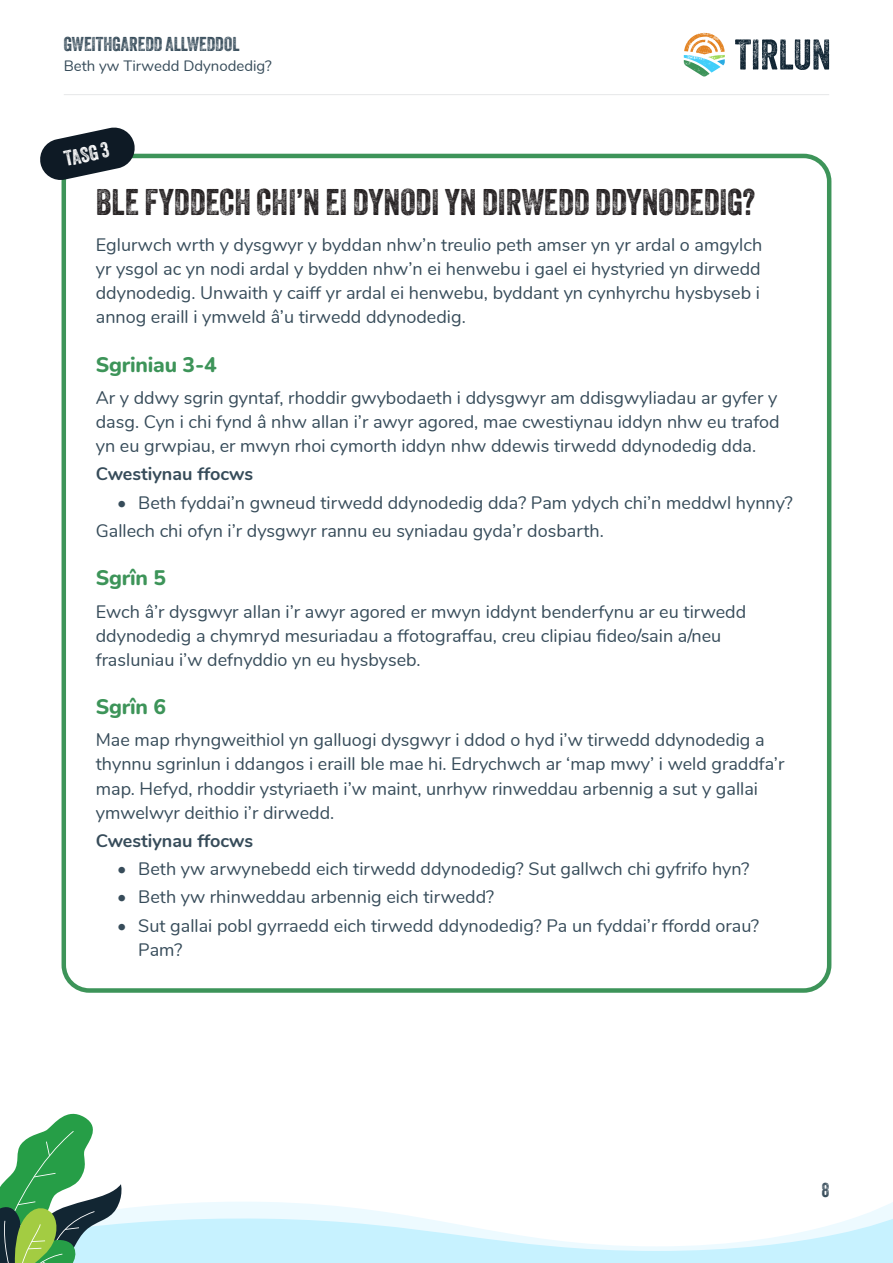
<style>
.page{position:relative;width:893px;height:1263px;background:#fff}
.page>*{position:absolute;margin:0;border:0;box-sizing:border-box;transform-origin:0 0}
.Page_sub_heading{font:36px "Veneer Two";color:#231f20}
.Page_section_heading{font:800 21px "Nunito";letter-spacing:-.01em;color:#3d9459}
.Key_activity_heading{font:21px "Veneer Two";color:#fff}
.t1{font:19.5px "Veneer Two";color:#374c5a}
.Body_text{font:18px/24px "Nunito";color:#374c5a}
.Body_text-2{font:700 18px "Nunito";color:#374c5a}
.t2{font:15px "Nunito";color:#374c5a}
</style>
<div class="page">
<svg style="left:735px;top:39px;width:94px;height:31px"></svg>
<svg style="left:684px;top:33px;width:41px;height:44px"></svg>
<hr style="left:64px;top:94px;width:765px;height:1px;background:#e6e7e9">
<svg style="left:0;top:1113px;width:893px;height:150px"></svg>
<div style="left:62px;top:154px;width:769px;height:839px;border:4px solid #3d9459;border-radius:26px"></div>
<svg style="left:40px;top:127px;width:97px;height:55px"></svg>
<p class="t1" style="left:64px;top:32px;width:177px">GWEITHGAREDD ALLWEDDOL</p>
<p class="t2" style="left:64px;top:54px;width:210px">Beth yw Tirwedd Ddynodedig?</p>
<p class="Key_activity_heading" style="left:62px;top:146px;width:47px;rotate:-12deg">TASG 3</p>
<p class="Page_sub_heading" style="left:96px;top:180px;width:661px">BLE FYDDECH CHI’N EI DYNODI YN DIRWEDD DDYNODEDIG?</p>
<p class="Body_text" style="left:96px;top:232px;width:668px">Eglurwch wrth y dysgwyr y byddan nhw’n treulio peth amser yn yr ardal o amgylch yr ysgol ac yn nodi ardal y bydden nhw’n ei henwebu i gael ei hystyried yn dirwedd ddynodedig. Unwaith y caiff yr ardal ei henwebu, byddant yn cynhyrchu hysbyseb i annog eraill i ymweld â’u tirwedd ddynodedig.</p>
<p class="Page_section_heading" style="left:96px;top:349px;width:122px">Sgriniau 3-4</p>
<p class="Body_text" style="left:96px;top:385px;width:685px">Ar y ddwy sgrin gyntaf, rhoddir gwybodaeth i ddysgwyr am ddisgwyliadau ar gyfer y dasg. Cyn i chi fynd â nhw allan i’r awyr agored, mae cwestiynau iddyn nhw eu trafod yn eu grwpiau, er mwyn rhoi cymorth iddyn nhw ddewis tirwedd ddynodedig dda.</p>
<p class="Body_text-2" style="left:96px;top:461px;width:159px">Cwestiynau ffocws</p>
<p class="Body_text" style="left:117px;top:489px;width:677px">• Beth fyddai’n gwneud tirwedd ddynodedig dda? Pam ydych chi’n meddwl hynny?</p>
<p class="Body_text" style="left:96px;top:518px;width:510px">Gallech chi ofyn i’r dysgwyr rannu eu syniadau gyda’r dosbarth.</p>
<p class="Page_section_heading" style="left:96px;top:563px;width:72px">Sgrîn 5</p>
<p class="Body_text" style="left:96px;top:598px;width:652px">Ewch â’r dysgwyr allan i’r awyr agored er mwyn iddynt benderfynu ar eu tirwedd ddynodedig a chymryd mesuriadau a ffotograffau, creu clipiau fideo/sain a/neu frasluniau i’w defnyddio yn eu hysbyseb.</p>
<p class="Page_section_heading" style="left:96px;top:692px;width:72px">Sgrîn 6</p>
<p class="Body_text" style="left:96px;top:727px;width:690px">Mae map rhyngweithiol yn galluogi dysgwyr i ddod o hyd i’w tirwedd ddynodedig a thynnu sgrinlun i ddangos i eraill ble mae hi. Edrychwch ar ‘map mwy’ i weld graddfa’r map. Hefyd, rhoddir ystyriaeth i’w maint, unrhyw rinweddau arbennig a sut y gallai ymwelwyr deithio i’r dirwedd.</p>
<p class="Body_text-2" style="left:96px;top:827px;width:159px">Cwestiynau ffocws</p>
<p class="Body_text" style="left:117px;top:856px;width:634px">• Beth yw arwynebedd eich tirwedd ddynodedig? Sut gallwch chi gyfrifo hyn?</p>
<p class="Body_text" style="left:117px;top:884px;width:379px">• Beth yw rhinweddau arbennig eich tirwedd?</p>
<p class="Body_text" style="left:138px;top:912px;width:622px;text-indent:-21px">• Sut gallai pobl gyrraedd eich tirwedd ddynodedig? Pa un fyddai’r ffordd orau?<br>Pam?</p>
<p class="t1" style="left:822px;top:1178px;width:9px">8</p>
</div>
